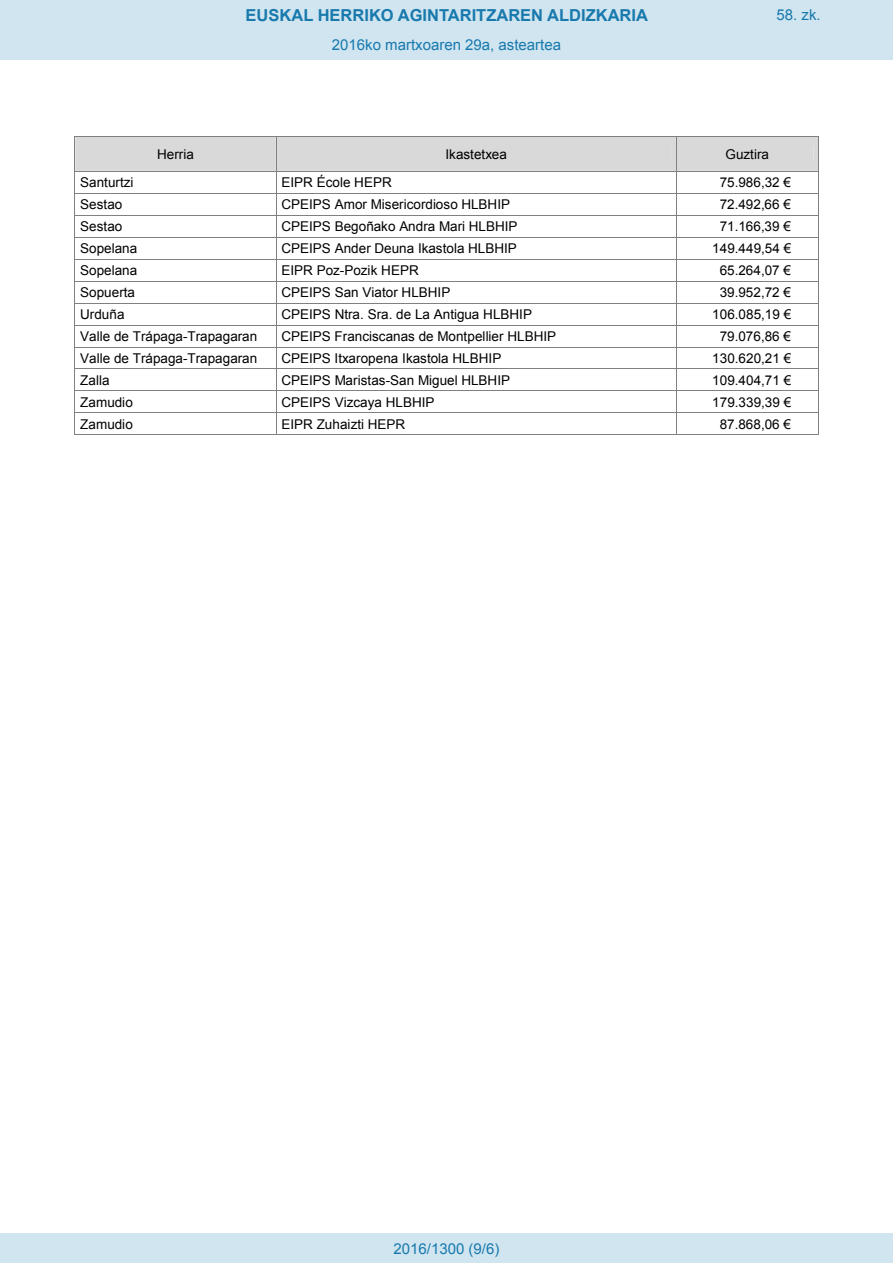
<style>
.page{position:relative;width:893px;height:1263px;background:#fff}
.page>*{position:absolute;margin:0;border:0;box-sizing:border-box;transform-origin:0 0}
.t1{font:700 16.5px "Arial";color:#1879ad}
.Paginacion_Centro{font:15px "Arial";color:#1879ad}
.t2{font:13.5px "Arial";color:#000}
</style>
<div class="page">
<svg style="left:75px;top:136px;width:744px;height:299px"></svg>
<div style="left:0;top:0;width:893px;height:60px;background:#d0e5f0"></div>
<div style="left:0;top:1233px;width:893px;height:30px;background:#d0e5f0"></div>
<p class="t1" style="left:246px;top:4px;width:404px">EUSKAL HERRIKO AGINTARITZAREN ALDIZKARIA</p>
<p class="Paginacion_Centro" style="left:776px;top:5px;width:46px">58. zk.</p>
<p class="Paginacion_Centro" style="left:332px;top:35px;width:231px">2016ko martxoaren 29a, asteartea</p>
<p class="t2" style="left:157px;top:145px;width:38px">Herria</p>
<p class="t2" style="left:445px;top:145px;width:63px">Ikastetxea</p>
<p class="t2" style="left:726px;top:145px;width:45px">Guztira</p>
<p class="t2" style="left:80px;top:173px;width:55px">Santurtzi</p>
<p class="t2" style="left:281px;top:173px;width:112px">EIPR École HEPR</p>
<p class="t2" style="left:720px;top:173px;width:73px">75.986,32 €</p>
<p class="t2" style="left:80px;top:195px;width:44px">Sestao</p>
<p class="t2" style="left:281px;top:195px;width:230px">CPEIPS Amor Misericordioso HLBHIP</p>
<p class="t2" style="left:720px;top:195px;width:73px">72.492,66 €</p>
<p class="t2" style="left:80px;top:217px;width:44px">Sestao</p>
<p class="t2" style="left:281px;top:217px;width:238px">CPEIPS Begoñako Andra Mari HLBHIP</p>
<p class="t2" style="left:720px;top:217px;width:73px">71.166,39 €</p>
<p class="t2" style="left:80px;top:239px;width:59px">Sopelana</p>
<p class="t2" style="left:281px;top:239px;width:237px">CPEIPS Ander Deuna Ikastola HLBHIP</p>
<p class="t2" style="left:712px;top:239px;width:80px">149.449,54 €</p>
<p class="t2" style="left:80px;top:261px;width:59px">Sopelana</p>
<p class="t2" style="left:281px;top:261px;width:139px">EIPR Poz-Pozik HEPR</p>
<p class="t2" style="left:720px;top:261px;width:73px">65.264,07 €</p>
<p class="t2" style="left:80px;top:283px;width:56px">Sopuerta</p>
<p class="t2" style="left:281px;top:283px;width:170px">CPEIPS San Viator HLBHIP</p>
<p class="t2" style="left:720px;top:283px;width:73px">39.952,72 €</p>
<p class="t2" style="left:80px;top:305px;width:46px">Urduña</p>
<p class="t2" style="left:281px;top:305px;width:252px">CPEIPS Ntra. Sra. de La Antigua HLBHIP</p>
<p class="t2" style="left:712px;top:305px;width:80px">106.085,19 €</p>
<p class="t2" style="left:80px;top:327px;width:179px">Valle de Trápaga-Trapagaran</p>
<p class="t2" style="left:281px;top:327px;width:276px">CPEIPS Franciscanas de Montpellier HLBHIP</p>
<p class="t2" style="left:720px;top:327px;width:73px">79.076,86 €</p>
<p class="t2" style="left:80px;top:349px;width:179px">Valle de Trápaga-Trapagaran</p>
<p class="t2" style="left:281px;top:349px;width:221px">CPEIPS Itxaropena Ikastola HLBHIP</p>
<p class="t2" style="left:712px;top:349px;width:80px">130.620,21 €</p>
<p class="t2" style="left:80px;top:371px;width:31px">Zalla</p>
<p class="t2" style="left:281px;top:371px;width:230px">CPEIPS Maristas-San Miguel HLBHIP</p>
<p class="t2" style="left:712px;top:371px;width:80px">109.404,71 €</p>
<p class="t2" style="left:80px;top:393px;width:54px">Zamudio</p>
<p class="t2" style="left:281px;top:393px;width:155px">CPEIPS Vizcaya HLBHIP</p>
<p class="t2" style="left:712px;top:393px;width:80px">179.339,39 €</p>
<p class="t2" style="left:80px;top:415px;width:54px">Zamudio</p>
<p class="t2" style="left:281px;top:415px;width:125px">EIPR Zuhaizti HEPR</p>
<p class="t2" style="left:720px;top:415px;width:73px">87.868,06 €</p>
<p class="Paginacion_Centro" style="left:393px;top:1238px;width:107px">2016/1300 (9/6)</p>
</div>
